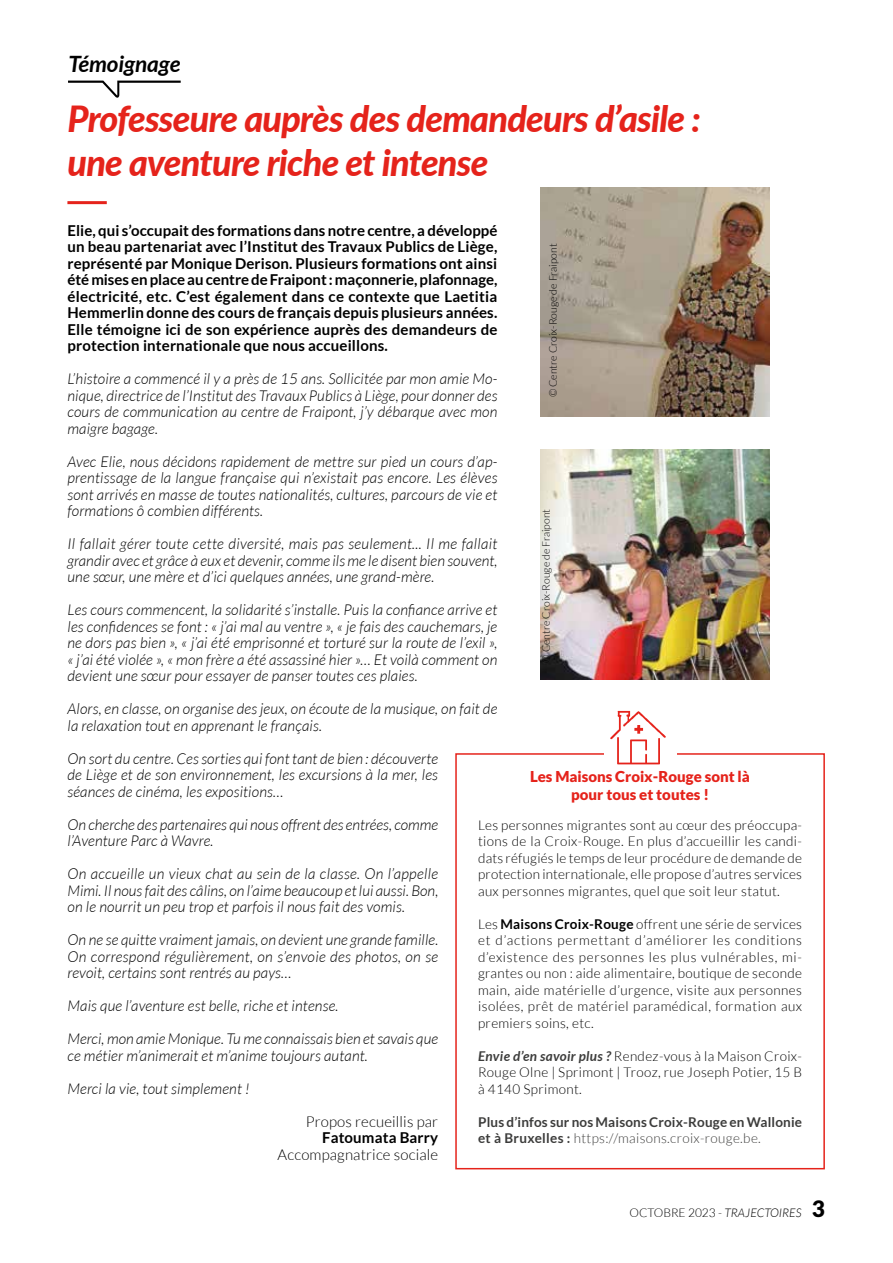
<style>
.page{position:relative;width:893px;height:1263px;background:#fff}
.page>*{position:absolute;margin:0;border:0;box-sizing:border-box;transform-origin:0 0}
.t1{font:italic 800 36px/43.2px "Lato";letter-spacing:-.02em;color:#e5231b}
.t2{font:italic 700 22.5px "Lato";color:#000}
.t3{font:italic 300 15px/16.5px "Lato";letter-spacing:.01em;color:#000;text-align:justify}
.t4{font:700 15px/16.5px "Lato";letter-spacing:.01em;color:#000;text-align:justify}
.t5{font:900 15px/18px "Lato";color:#e5231b;text-align:center}
.t6{font:300 15px "Lato";letter-spacing:.01em;color:#000}
.t7{font:300 13.5px/16.5px "Lato";letter-spacing:.025em;color:#000;text-align:justify}
.t8{font:700 13.5px/16.5px "Lato";letter-spacing:.015em;color:#3c3c3b}
.t9{font:300 12px "Lato";color:#000}
.t10{font:300 10.5px "Lato";color:#000}
.s1{font-weight:700}
.s2{font-weight:700;font-style:italic;color:#3c3c3b}
.s3{font-weight:300}
.s4{font-style:italic}
.s5{font-weight:900;font-size:22.5px}
</style>
<div class="page">
<hr style="left:67px;top:201px;width:40px;height:3px;background:#e5231b">
<div style="left:455px;top:753px;width:370px;height:416px;background:#fff;border:2px solid #e5231b"></div>
<img style="left:604px;top:710px;width:72px;height:55px">
<svg style="left:68px;top:81px;width:113px;height:17px"></svg>
<img style="left:540px;top:187px;width:230px;height:230px">
<img style="left:540px;top:450px;width:230px;height:229px">
<h2 class="t2" style="left:68px;top:51px;width:113px">Témoignage</h2>
<h1 class="t1" style="left:67px;top:96px;width:635px">Professeure auprès des demandeurs d’asile : une aventure riche et intense</h1>
<p class="t4" style="left:67px;top:222px;width:431px">Elie, qui s’occupait des formations dans notre centre, a développé un beau partenariat avec l’Institut des Travaux Publics de Liège, représenté par Monique Derison. Plusieurs formations ont ainsi été mises en place au centre de Fraipont : maçonnerie, plafonnage, électricité, etc. C’est également dans ce contexte que Laetitia Hemmerlin donne des cours de français depuis plusieurs années.<br>Elle témoigne ici de son expérience auprès des demandeurs de protection internationale que nous accueillons.</p>
<p class="t3" style="left:67px;top:371px;width:431px">L’histoire a commencé il y a près de 15 ans. Sollicitée par mon amie Mo&shy;nique, directrice de l’Institut des Travaux Publics à Liège, pour donner des cours de communication au centre de Fraipont, j’y débarque avec mon maigre bagage.</p>
<p class="t3" style="left:67px;top:453px;width:431px">Avec Elie, nous décidons rapidement de mettre sur pied un cours d’ap&shy;prentissage de la langue française qui n’existait pas encore. Les élèves sont arrivés en masse de toutes nationalités, cultures, parcours de vie et formations ô combien différents.</p>
<p class="t3" style="left:67px;top:536px;width:432px">Il fallait gérer toute cette diversité, mais pas seulement... Il me fallait grandir avec et grâce à eux et devenir, comme ils me le disent bien souvent, une sœur, une mère et d’ici quelques années, une grand-mère.</p>
<p class="t3" style="left:67px;top:602px;width:431px">Les cours commencent, la solidarité s’installe. Puis la confiance arrive et les confidences se font : « j’ai mal au ventre », « je fais des cauchemars, je ne dors pas bien », « j’ai été emprisonné et torturé sur la route de l’exil », « j’ai été violée », « mon frère a été assassiné hier »… Et voilà comment on devient une sœur pour essayer de panser toutes ces plaies.</p>
<p class="t3" style="left:67px;top:701px;width:431px">Alors, en classe, on organise des jeux, on écoute de la musique, on fait de la relaxation tout en apprenant le français.</p>
<p class="t3" style="left:67px;top:750px;width:372px">On sort du centre. Ces sorties qui font tant de bien : découverte de Liège et de son environnement, les excursions à la mer, les séances de cinéma, les expositions…</p>
<p class="t3" style="left:67px;top:816px;width:372px">On cherche des partenaires qui nous offrent des entrées, comme l’Aventure Parc à Wavre.</p>
<p class="t3" style="left:67px;top:866px;width:372px">On accueille un vieux chat au sein de la classe. On l’appelle Mimi. Il nous fait des câlins, on l’aime beaucoup et lui aussi. Bon, on le nourrit un peu trop et parfois il nous fait des vomis.</p>
<p class="t3" style="left:67px;top:932px;width:372px">On ne se quitte vraiment jamais, on devient une grande famille.<br>On correspond régulièrement, on s’envoie des photos, on se revoit, certains sont rentrés au pays…</p>
<p class="t3" style="left:67px;top:998px;width:272px">Mais que l’aventure est belle, riche et intense.</p>
<p class="t3" style="left:67px;top:1031px;width:372px">Merci, mon amie Monique. Tu me connaissais bien et savais que ce métier m’animerait et m’anime toujours autant.</p>
<p class="t3" style="left:67px;top:1080px;width:184px">Merci la vie, tout simplement !</p>
<p class="t6" style="left:306px;top:1113px;width:134px">Propos recueillis par</p>
<p class="t4" style="left:322px;top:1129px;width:118px">Fatoumata Barry</p>
<p class="t6" style="left:278px;top:1146px;width:162px">Accompagnatrice sociale</p>
<p class="t10" style="left:547px;top:397px;width:155px;rotate:-90deg">© Centre Croix-Rouge de Fraipont</p>
<p class="t10" style="left:541px;top:663px;width:155px;rotate:-90deg">© Centre Croix-Rouge de Fraipont</p>
<p class="t5" style="left:530px;top:767px;width:221px">Les Maisons Croix-Rouge sont là pour tous et toutes !</p>
<p class="t7" style="left:478px;top:816px;width:325px">Les personnes migrantes sont au cœur des préoccupa&shy;tions de la Croix-Rouge. En plus d’accueillir les candi&shy;dats réfugiés le temps de leur procédure de demande de protection internationale, elle propose d’autres services aux personnes migrantes, quel que soit leur statut.</p>
<p class="t7" style="left:478px;top:915px;width:325px">Les <span class="s1">Maisons Croix-Rouge</span> offrent une série de services et d’actions permettant d’améliorer les conditions d’existence des personnes les plus vulnérables, mi&shy;grantes ou non : aide alimentaire, boutique de seconde main, aide matérielle d’urgence, visite aux personnes isolées, prêt de matériel paramédical, formation aux premiers soins, etc.</p>
<p class="t7" style="left:478px;top:1047px;width:325px"><span class="s2">Envie d’en savoir plus ?</span> Rendez-vous à la Maison Croix-Rouge Olne | Sprimont | Trooz, rue Joseph Potier, 15 B à 4140 Sprimont.</p>
<p class="t8" style="left:478px;top:1113px;width:325px">Plus d’infos sur nos Maisons Croix-Rouge en Wallonie et à Bruxelles : <span class="s3">https://maisons.croix-rouge.be.</span></p>
<p class="t9" style="left:629px;top:1206px;width:197px">OCTOBRE 2023 - <span class="s4">TRAJECTOIRES</span> <span class="s5">3</span></p>
</div>
